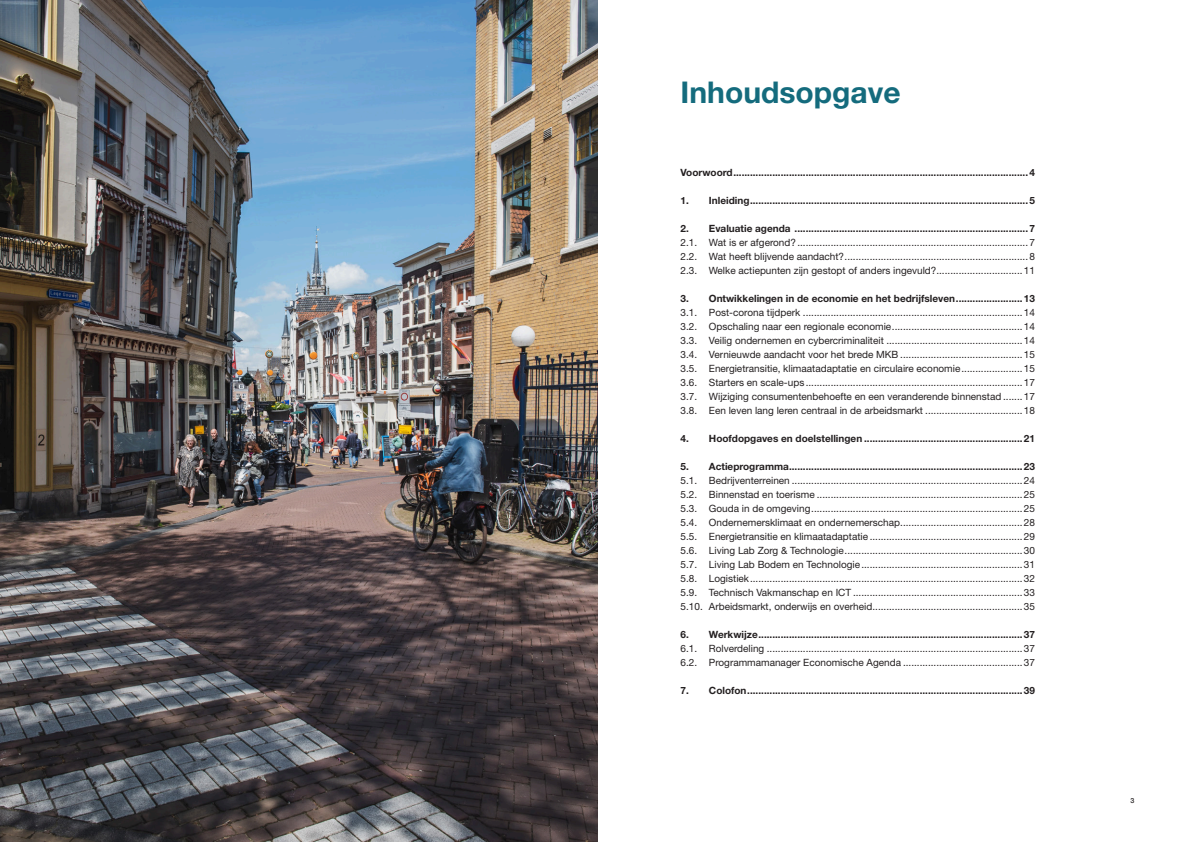
<style>
.page{position:relative;width:1191px;height:842px;background:#fff}
.page>*{position:absolute;margin:0;border:0;box-sizing:border-box;transform-origin:0 0}
.t1{font:700 30px "Helvetica Neue LT Std";color:#146b7d}
.t2{font:10px/14px "Helvetica Neue LT Std";color:#231f20;text-align:justify}
.t3{font:700 10px "Helvetica Neue LT Std";color:#231f20}
.t4{font:500 7px "Helvetica Neue";color:#231f20}
</style>
<div class="page">
<img style="left:0;top:0;width:597px;height:842px">
<h1 class="t1" style="left:680px;top:74px;width:222px">Inhoudsopgave</h1>
<p class="t3" style="left:680px;top:166px;width:356px">Voorwoord..........................................................................................................4</p>
<p class="t3" style="left:680px;top:194px;width:356px">1. Inleiding....................................................................................................5</p>
<p class="t3" style="left:680px;top:222px;width:356px">2. Evaluatie agenda ....................................................................................7</p>
<p class="t2" style="left:680px;top:235px;width:356px">2.1. Wat is er afgerond?...................................................................................7<br>2.2. Wat heeft blijvende aandacht?..................................................................8<br>2.3. Welke actiepunten zijn gestopt of anders ingevuld?...............................11</p>
<p class="t3" style="left:680px;top:292px;width:356px">3. Ontwikkelingen in de economie en het bedrijfsleven........................13</p>
<p class="t2" style="left:680px;top:305px;width:356px">3.1. Post-corona tijdperk ...............................................................................14<br>3.2. Opschaling naar een regionale economie...............................................14<br>3.3. Veilig ondernemen en cybercriminaliteit .................................................14<br>3.4. Vernieuwde aandacht voor het brede MKB ............................................15<br>3.5. Energietransitie, klimaatadaptatie en circulaire economie......................15<br>3.6. Starters en scale-ups ..............................................................................17<br>3.7. Wijziging consumentenbehoefte en een veranderende binnenstad .......17<br>3.8. Een leven lang leren centraal in de arbeidsmarkt ...................................18</p>
<p class="t3" style="left:680px;top:432px;width:356px">4. Hoofdopgaves en doelstellingen .........................................................21</p>
<p class="t3" style="left:680px;top:460px;width:356px">5. Actieprogramma....................................................................................23</p>
<p class="t2" style="left:680px;top:473px;width:356px">5.1. Bedrijventerreinen ...................................................................................24<br>5.2. Binnenstad en toerisme ..........................................................................25<br>5.3. Gouda in de omgeving............................................................................25<br>5.4. Ondernemersklimaat en ondernemerschap............................................28<br>5.5. Energietransitie en klimaatadaptatie .......................................................29<br>5.6. Living Lab Zorg &amp; Technologie................................................................30<br>5.7. Living Lab Bodem en Technologie..........................................................31<br>5.8. Logistiek..................................................................................................32<br>5.9. Technisch Vakmanschap en ICT .............................................................33<br>5.10. Arbeidsmarkt, onderwijs en overheid......................................................35</p>
<p class="t3" style="left:680px;top:628px;width:356px">6. Werkwijze...............................................................................................37</p>
<p class="t2" style="left:680px;top:641px;width:356px">6.1. Rolverdeling ............................................................................................37<br>6.2. Programmamanager Economische Agenda ...........................................37</p>
<p class="t3" style="left:680px;top:684px;width:356px">7. Colofon...................................................................................................39</p>
<p class="t4" style="left:1130px;top:795px;width:5px">3</p>
</div>
